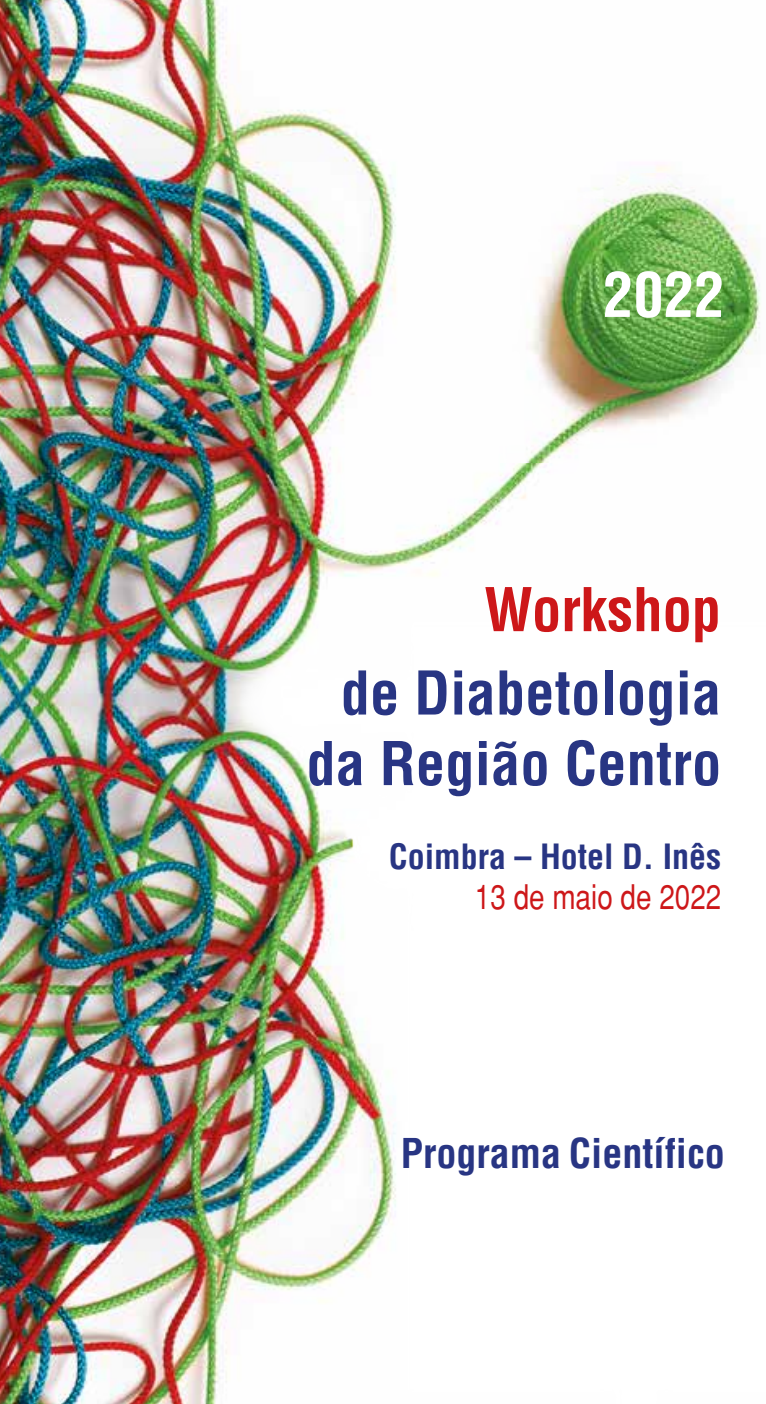
<style>
.page{position:relative;width:766px;height:1404px;background:#fff}
.page>*{position:absolute;margin:0;border:0;box-sizing:border-box;transform-origin:0 0}
.t1{font:700 condensed 60.75px "Helvetica";color:#fff}
.t2{font:700 condensed 58.73px/70.4px "Helvetica";color:#283583;text-align:center}
.t3{font:700 condensed 58.73px "Helvetica";color:#cd1719}
.t4{font:700 condensed 40.05px "Helvetica";color:#283583}
.t5{font:700 condensed 33.98px "Helvetica";color:#283583}
.t6{font:condensed 33.98px "Helvetica";color:#cd1719}
</style>
<div class="page">
<img style="left:0;top:0;width:670px;height:1403px">
<img style="left:500px;top:173px;width:261px;height:290px">
<p class="t1" style="left:602px;top:257px;width:123px">2022</p>
<p class="t3" style="left:484px;top:573px;width:239px">Workshop</p>
<p class="t2" style="left:306px;top:657px;width:416px">de Diabetologia da Região Centro</p>
<p class="t5" style="left:389px;top:835px;width:334px">Coimbra – Hotel D. Inês</p>
<p class="t6" style="left:475px;top:877px;width:248px">13 de maio de 2022</p>
<p class="t4" style="left:400px;top:1128px;width:325px">Programa Científico</p>
</div>
